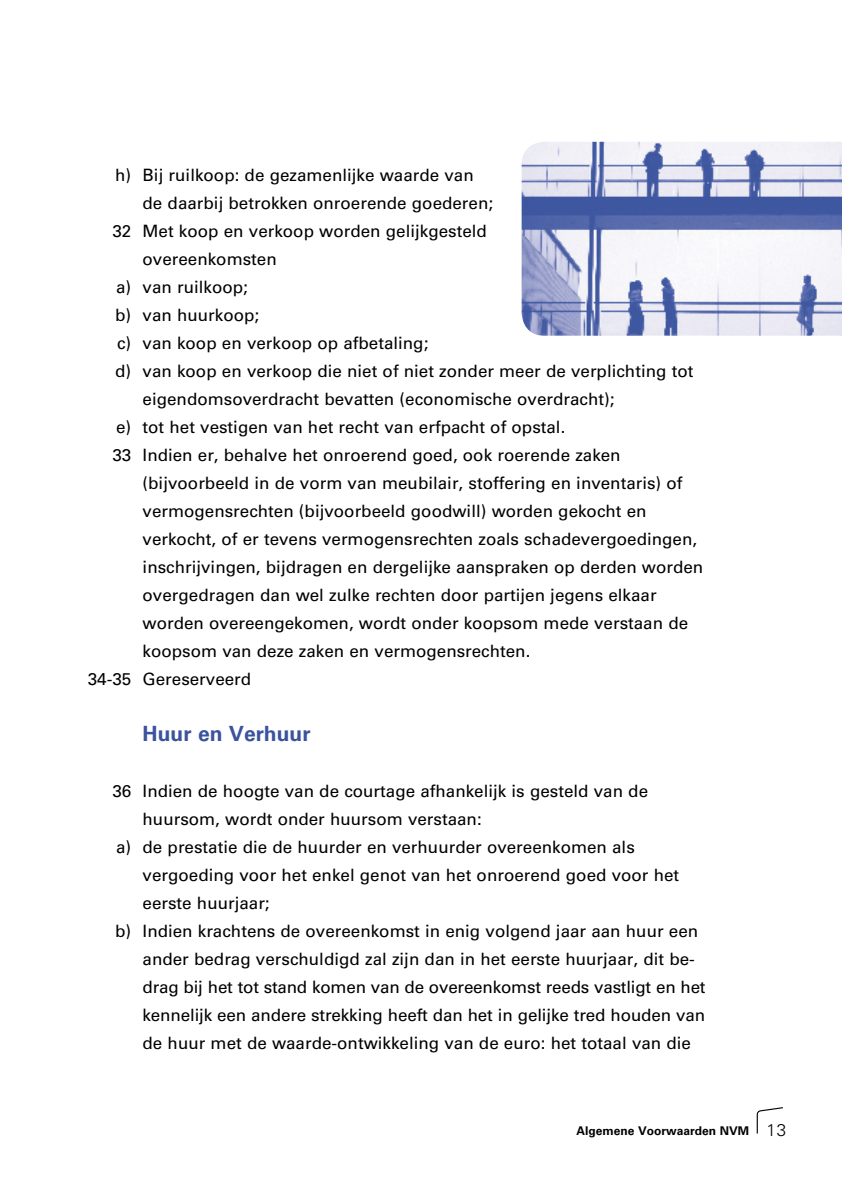
<style>
.page{position:relative;width:842px;height:1191px;background:#fff}
.page>*{position:absolute;margin:0;border:0;box-sizing:border-box;transform-origin:0 0}
.t1{font:700 21px "Univers";color:#3b539e}
.t2{font:17px "Univers";color:#000}
.t3{font:700 12px "Univers";color:#000}
.s1{font-weight:300;font-size:17px}
</style>
<div class="page">
<svg style="left:756px;top:1107px;width:27px;height:26px"></svg>
<img style="left:522px;top:142px;width:320px;height:194px">
<p class="t2" style="left:115px;top:165px;width:360px">h) Bij ruilkoop: de gezamenlijke waarde van</p>
<p class="t2" style="left:143px;top:193px;width:352px">de daarbij betrokken onroerende goederen;</p>
<p class="t2" style="left:112px;top:221px;width:376px">32 Met koop en verkoop worden gelijkgesteld</p>
<p class="t2" style="left:143px;top:249px;width:136px">overeenkomsten</p>
<p class="t2" style="left:116px;top:277px;width:133px">a) van ruilkoop;</p>
<p class="t2" style="left:115px;top:305px;width:146px">b) van huurkoop;</p>
<p class="t2" style="left:117px;top:333px;width:313px">c) van koop en verkoop op afbetaling;</p>
<p class="t2" style="left:115px;top:361px;width:580px">d) van koop en verkoop die niet of niet zonder meer de verplichting tot</p>
<p class="t2" style="left:143px;top:389px;width:473px">eigendomsoverdracht bevatten (economische overdracht);</p>
<p class="t2" style="left:116px;top:417px;width:451px">e) tot het vestigen van het recht van erfpacht of opstal.</p>
<p class="t2" style="left:112px;top:445px;width:510px">33 Indien er, behalve het onroerend goed, ook roerende zaken</p>
<p class="t2" style="left:143px;top:473px;width:541px">(bijvoorbeeld in de vorm van meubilair, stoffering en inventaris) of</p>
<p class="t2" style="left:143px;top:501px;width:505px">vermogensrechten (bijvoorbeeld goodwill) worden gekocht en</p>
<p class="t2" style="left:143px;top:529px;width:556px">verkocht, of er tevens vermogensrechten zoals schadevergoedingen,</p>
<p class="t2" style="left:143px;top:557px;width:562px">inschrijvingen, bijdragen en dergelijke aanspraken op derden worden</p>
<p class="t2" style="left:143px;top:585px;width:515px">overgedragen dan wel zulke rechten door partijen jegens elkaar</p>
<p class="t2" style="left:143px;top:613px;width:547px">worden overeengekomen, wordt onder koopsom mede verstaan de</p>
<p class="t2" style="left:143px;top:641px;width:389px">koopsom van deze zaken en vermogensrechten.</p>
<p class="t2" style="left:88px;top:669px;width:165px">34-35 Gereserveerd</p>
<p class="t1" style="left:143px;top:721px;width:170px">Huur en Verhuur</p>
<p class="t2" style="left:112px;top:781px;width:537px">36 Indien de hoogte van de courtage afhankelijk is gesteld van de</p>
<p class="t2" style="left:143px;top:809px;width:341px">huursom, wordt onder huursom verstaan:</p>
<p class="t2" style="left:116px;top:837px;width:520px">a) de prestatie die de huurder en verhuurder overeenkomen als</p>
<p class="t2" style="left:143px;top:865px;width:538px">vergoeding voor het enkel genot van het onroerend goed voor het</p>
<p class="t2" style="left:143px;top:893px;width:129px">eerste huurjaar;</p>
<p class="t2" style="left:115px;top:921px;width:584px">b) Indien krachtens de overeenkomst in enig volgend jaar aan huur een</p>
<p class="t2" style="left:143px;top:949px;width:550px">ander bedrag verschuldigd zal zijn dan in het eerste huurjaar, dit be--</p>
<p class="t2" style="left:143px;top:977px;width:564px">drag bij het tot stand komen van de overeenkomst reeds vastligt en het</p>
<p class="t2" style="left:143px;top:1005px;width:564px">kennelijk een andere strekking heeft dan het in gelijke tred houden van</p>
<p class="t2" style="left:143px;top:1033px;width:550px">de huur met de waarde-ontwikkeling van de euro: het totaal van die</p>
<p class="t3" style="left:576px;top:1123px;width:211px">Algemene Voorwaarden NVM <span class="s1">13</span></p>
</div>
